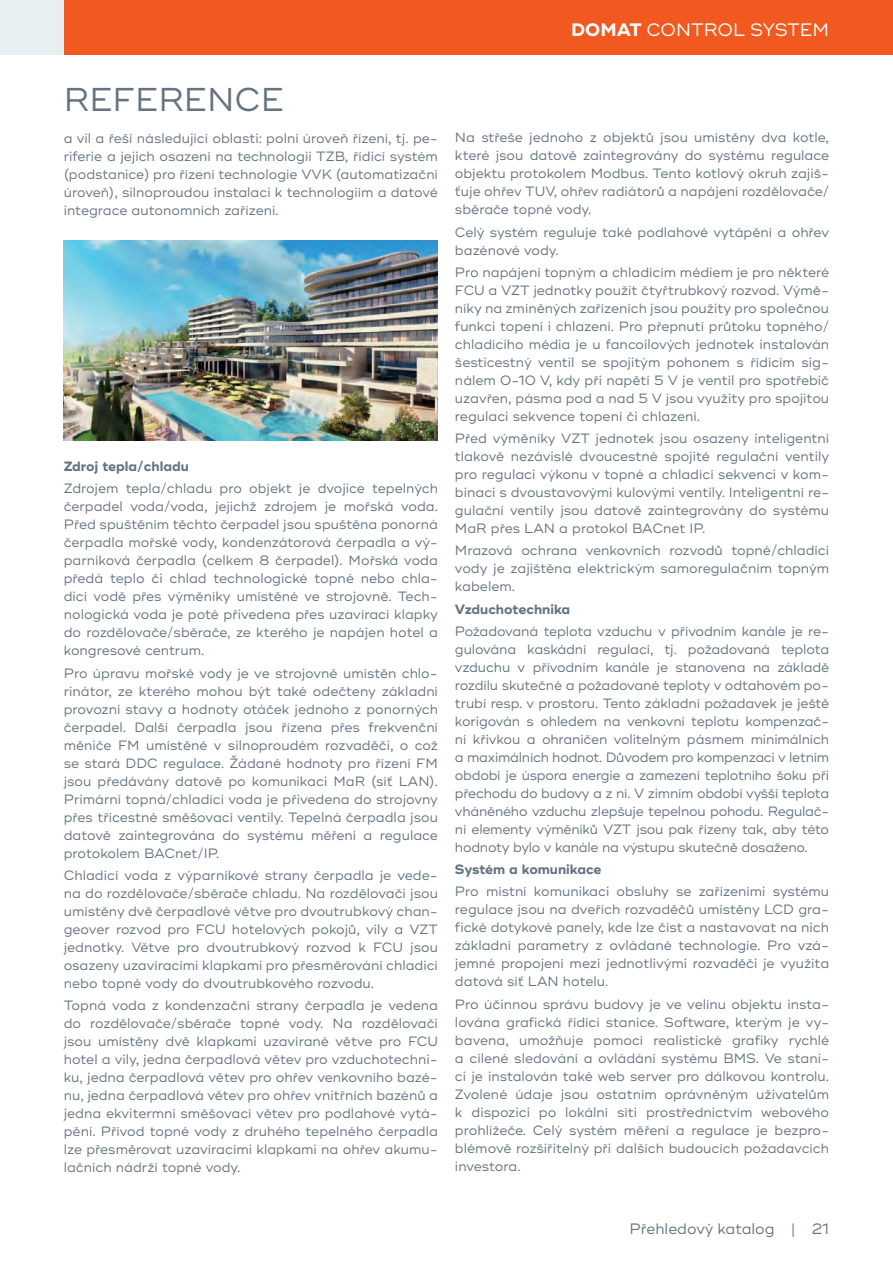
<style>
.page{position:relative;width:893px;height:1263px;background:#fff}
.page>*{position:absolute;margin:0;border:0;box-sizing:border-box;transform-origin:0 0}
.t1{font:33px "Ridley Grotesk";color:#657280}
.t2{font:18px "Ridley Grotesk";color:#fff}
.t3{font:15px "Ridley Grotesk";color:#657280}
.t4{font:13.5px/18px "Ridley Grotesk";color:#657280;text-align:justify}
.t5{font:700 13.5px "Ridley Grotesk";color:#657280}
.s1{font-weight:700}
</style>
<div class="page">
<div style="left:0;top:0;width:106px;height:55px;background:#e8eff2"></div>
<div style="left:64px;top:0;width:829px;height:55px;background:#f15921"></div>
<img style="left:64px;top:241px;width:374px;height:199px">
<h2 class="t2" style="left:571px;top:19px;width:260px"><span class="s1">DOMAT</span> CONTROL SYSTEM</h2>
<h1 class="t1" style="left:64px;top:80px;width:222px">REFERENCE</h1>
<p class="t4" style="left:64px;top:129px;width:376px">a vil a řeší následující oblasti: polní úroveň řízení, tj. pe&shy;riferie a jejich osazení na technologii TZB, řídicí systém (podstanice) pro řízení technologie VVK (automatizační úroveň), silnoproudou instalaci k technologiím a datové integrace autonomních zařízení.</p>
<p class="t5" style="left:64px;top:458px;width:127px">Zdroj tepla/chladu</p>
<p class="t4" style="left:64px;top:480px;width:376px">Zdrojem tepla/chladu pro objekt je dvojice tepelných čerpadel voda/voda, jejichž zdrojem je mořská voda.<br>Před spuštěním těchto čerpadel jsou spuštěna ponorná čerpadla mořské vody, kondenzátorová čerpadla a vý&shy;parníková čerpadla (celkem 8 čerpadel). Mořská voda předá teplo či chlad technologické topné nebo chla&shy;dicí vodě přes výměníky umístěné ve strojovně. Tech&shy;nologická voda je poté přivedena přes uzavírací klapky do rozdělovače/sběrače, ze kterého je napájen hotel a kongresové centrum.</p>
<p class="t4" style="left:64px;top:664px;width:376px">Pro úpravu mořské vody je ve strojovně umístěn chlo&shy;rinátor, ze kterého mohou být také odečteny základní provozní stavy a hodnoty otáček jednoho z ponorných čerpadel. Další čerpadla jsou řízena přes frekvenční měniče FM umístěné v silnoproudém rozvaděči, o což se stará DDC regulace. Žádané hodnoty pro řízení FM jsou předávány datově po komunikaci MaR (síť LAN).<br>Primární topná/chladící voda je přivedena do strojovny přes třícestné směšovací ventily. Tepelná čerpadla jsou datově zaintegrována do systému měření a regulace protokolem BACnet/IP.</p>
<p class="t4" style="left:64px;top:866px;width:376px">Chladicí voda z výparníkové strany čerpadla je vede&shy;na do rozdělovače/sběrače chladu. Na rozdělovači jsou umístěny dvě čerpadlové větve pro dvoutrubkový chan&shy;geover rozvod pro FCU hotelových pokojů, vily a VZT jednotky. Větve pro dvoutrubkový rozvod k FCU jsou osazeny uzavíracími klapkami pro přesměrování chladicí nebo topné vody do dvoutrubkového rozvodu.</p>
<p class="t4" style="left:64px;top:997px;width:376px">Topná voda z kondenzační strany čerpadla je vedena do rozdělovače/sběrače topné vody. Na rozdělovači jsou umístěny dvě klapkami uzavírané větve pro FCU hotel a vily, jedna čerpadlová větev pro vzduchotechni&shy;ku, jedna čerpadlová větev pro ohřev venkovního bazé&shy;nu, jedna čerpadlová větev pro ohřev vnitřních bazénů a jedna ekvitermní směšovací větev pro podlahové vytá&shy;pění. Přívod topné vody z druhého tepelného čerpadla lze přesměrovat uzavíracími klapkami na ohřev akumu&shy;lačních nádrží topné vody.</p>
<p class="t4" style="left:455px;top:129px;width:376px">Na střeše jednoho z objektů jsou umístěny dva kotle, které jsou datově zaintegrovány do systému regulace objektu protokolem Modbus. Tento kotlový okruh zajiš&shy;ťuje ohřev TUV, ohřev radiátorů a napájení rozdělovače/ sběrače topné vody.</p>
<p class="t4" style="left:455px;top:223px;width:376px">Celý systém reguluje také podlahové vytápění a ohřev bazénové vody.</p>
<p class="t4" style="left:455px;top:264px;width:376px">Pro napájení topným a chladícím médiem je pro některé FCU a VZT jednotky použit čtyřtrubkový rozvod. Výmě&shy;níky na zmíněných zařízeních jsou použity pro společnou funkci topení i chlazení. Pro přepnutí průtoku topného/ chladícího média je u fancoilových jednotek instalován šesticestný ventil se spojitým pohonem s řídícím sig&shy;nálem 0-10 V, kdy při napětí 5 V je ventil pro spotřebič uzavřen, pásma pod a nad 5 V jsou využity pro spojitou regulaci sekvence topení či chlazení.</p>
<p class="t4" style="left:455px;top:430px;width:376px">Před výměníky VZT jednotek jsou osazeny inteligentní tlakově nezávislé dvoucestné spojité regulační ventily pro regulaci výkonu v topné a chladící sekvenci v kom&shy;binaci s dvoustavovými kulovými ventily. Inteligentní re&shy;gulační ventily jsou datově zaintegrovány do systému MaR přes LAN a protokol BACnet IP.</p>
<p class="t4" style="left:455px;top:542px;width:376px">Mrazová ochrana venkovních rozvodů topné/chladící vody je zajištěna elektrickým samoregulačním topným kabelem.</p>
<p class="t5" style="left:455px;top:601px;width:117px">Vzduchotechnika</p>
<p class="t4" style="left:455px;top:622px;width:376px">Požadovaná teplota vzduchu v přívodním kanále je re&shy;gulována kaskádní regulací, tj. požadovaná teplota vzduchu v přívodním kanále je stanovena na základě rozdílu skutečné a požadované teploty v odtahovém po&shy;trubí resp. v prostoru. Tento základní požadavek je ještě korigován s ohledem na venkovní teplotu kompenzač&shy;ní křivkou a ohraničen volitelným pásmem minimálních a maximálních hodnot. Důvodem pro kompenzaci v letním období je úspora energie a zamezení teplotního šoku při přechodu do budovy a z ní. V zimním období vyšší teplota vháněného vzduchu zlepšuje tepelnou pohodu. Regulač&shy;ní elementy výměníků VZT jsou pak řízeny tak, aby této hodnoty bylo v kanále na výstupu skutečně dosaženo.</p>
<p class="t5" style="left:455px;top:861px;width:148px">Systém a komunikace</p>
<p class="t4" style="left:455px;top:883px;width:376px">Pro místní komunikaci obsluhy se zařízeními systému regulace jsou na dveřích rozvaděčů umístěny LCD gra&shy;fické dotykové panely, kde lze číst a nastavovat na nich základní parametry z ovládané technologie. Pro vzá&shy;jemné propojení mezi jednotlivými rozvaděči je využita datová síť LAN hotelu.</p>
<p class="t4" style="left:455px;top:995px;width:376px">Pro účinnou správu budovy je ve velínu objektu insta&shy;lována grafická řídící stanice. Software, kterým je vy&shy;bavena, umožňuje pomocí realistické grafiky rychlé a cílené sledování a ovládání systému BMS. Ve stani&shy;ci je instalován také web server pro dálkovou kontrolu.<br>Zvolené údaje jsou ostatním oprávněným uživatelům k dispozici po lokální síti prostřednictvím webového prohlížeče. Celý systém měření a regulace je bezpro&shy;blémově rozšiřitelný při dalších budoucích požadavcích investora.</p>
<p class="t3" style="left:629px;top:1220px;width:201px">Přehledový katalog | 21</p>
</div>
